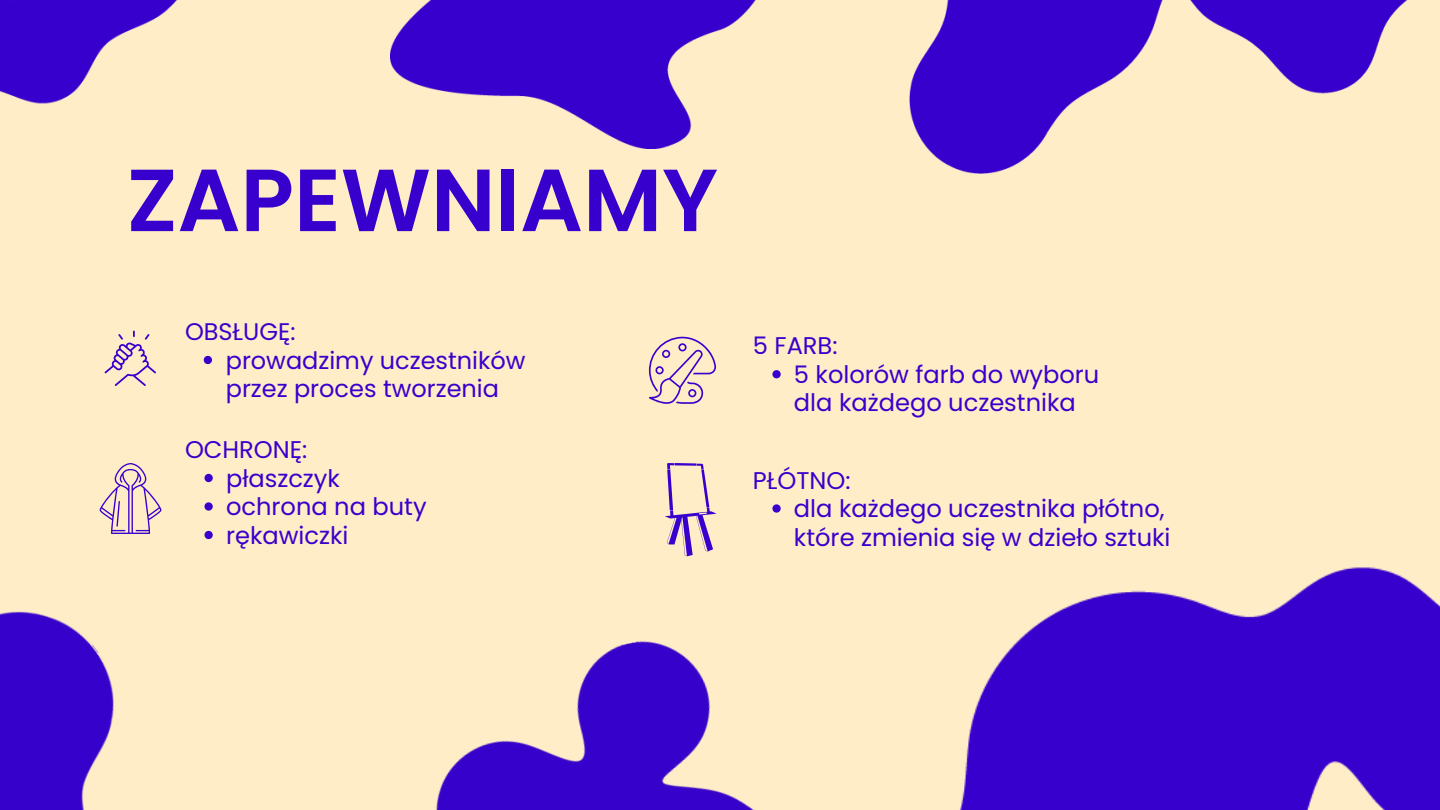
<style>
.page{position:relative;width:1440px;height:810px;background:#ffedc8}
.page>*{position:absolute;margin:0;border:0;box-sizing:border-box;transform-origin:0 0}
.t1{font:600 88px "Poppins";color:#3800cd}
.t2{font:24.2px/28.5px "Poppins";color:#3800cd}
.t3{font:24px/28.5px "Poppins";color:#3800cd}
</style>
<div class="page">
<img style="left:960px;top:567px;width:480px;height:243px">
<img style="left:927px;top:0;width:481px;height:173px">
<img style="left:0;top:0;width:177px;height:373px">
<img style="left:391px;top:0;width:621px;height:148px">
<svg style="left:100px;top:463px;width:61px;height:71px"></svg>
<svg style="left:648px;top:336px;width:68px;height:68px"></svg>
<svg style="left:665px;top:463px;width:52px;height:93px"></svg>
<svg style="left:105px;top:331px;width:51px;height:55px"></svg>
<svg style="left:204px;top:356px;width:8px;height:8px"></svg>
<svg style="left:205px;top:474px;width:8px;height:8px"></svg>
<svg style="left:205px;top:502px;width:8px;height:9px"></svg>
<svg style="left:205px;top:531px;width:8px;height:8px"></svg>
<svg style="left:772px;top:370px;width:9px;height:8px"></svg>
<svg style="left:772px;top:504px;width:9px;height:9px"></svg>
<img style="left:436px;top:640px;width:318px;height:170px">
<img style="left:0;top:611px;width:114px;height:199px">
<h1 class="t1" style="left:127px;top:139px;width:593px">ZAPEWNIAMY</h1>
<h2 class="t3" style="left:185px;top:317px;width:112px">OBSŁUGĘ:</h2>
<p class="t3" style="left:226px;top:346px;width:301px">prowadzimy uczestników przez proces tworzenia</p>
<h2 class="t2" style="left:185px;top:435px;width:124px">OCHRONĘ:</h2>
<p class="t2" style="left:226px;top:464px;width:115px">płaszczyk</p>
<p class="t2" style="left:226px;top:492px;width:202px">ochrona na buty</p>
<h2 class="t2" style="left:226px;top:521px;width:124px">rękawiczki</h2>
<p class="t2" style="left:753px;top:332px;width:86px">5 FARB:</p>
<p class="t2" style="left:794px;top:360px;width:307px">5 kolorów farb do wyboru dla każdego uczestnika</p>
<p class="t2" style="left:753px;top:466px;width:99px">PŁÓTNO:</p>
<p class="t2" style="left:794px;top:494px;width:378px">dla każdego uczestnika płótno, które zmienia się w dzieło sztuki</p>
</div>
